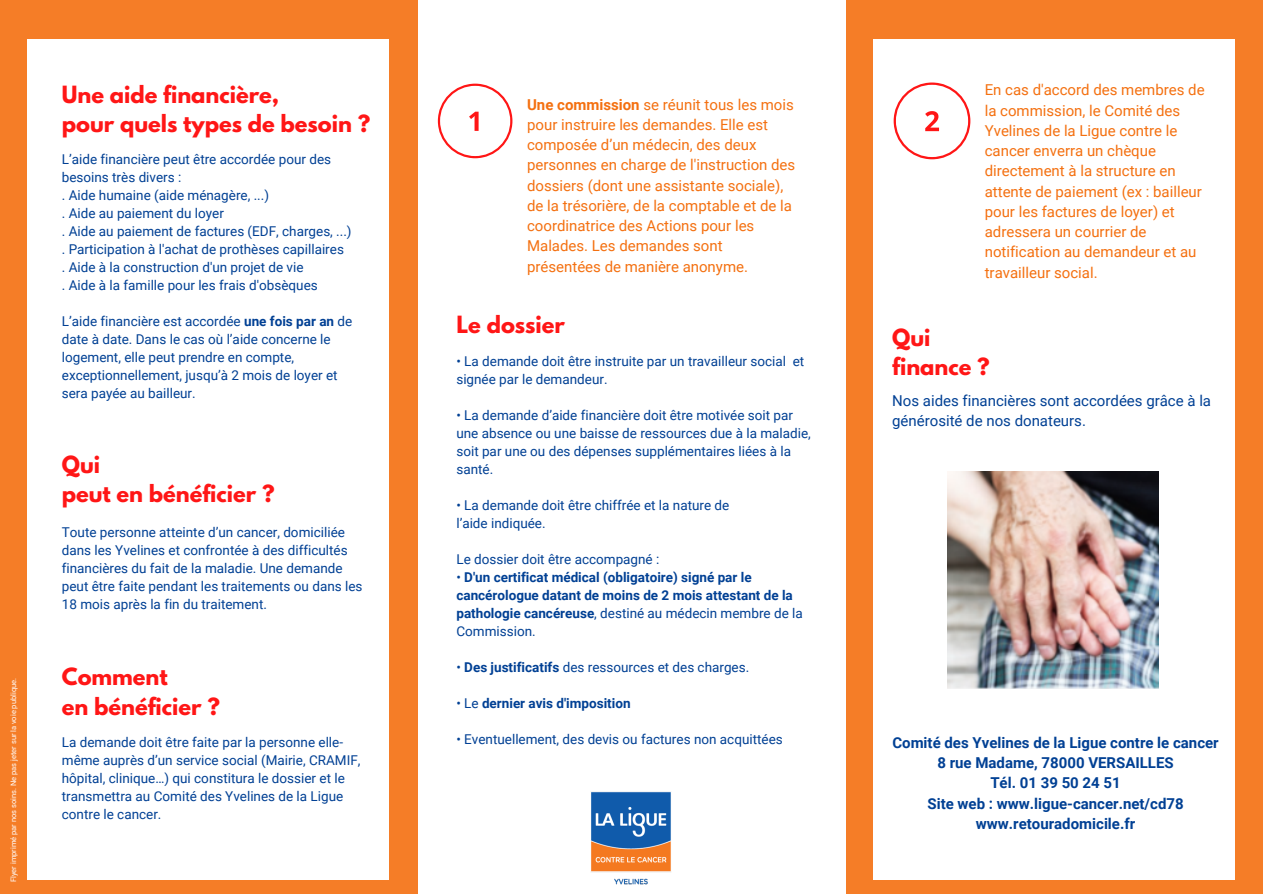
<style>
.page{position:relative;width:1263px;height:894px;background:#fff}
.page>*{position:absolute;margin:0;border:0;box-sizing:border-box;transform-origin:0 0}
.t1{font:700 21px "League Spartan";color:#ff1616}
.t2{font:15px/20.2px "Roboto";color:#f47010}
.t3{font:700 15px "Roboto";color:#014094}
.t4{font:15px/20.2px "Roboto";color:#014094}
.t5{font:13.5px/18px "Roboto";color:#014094}
.t6{font:700 13.5px/18px "Roboto";color:#014094}
.t7{font:7.5px "Roboto";color:#fff}
.s1{font-weight:700}
.s2{font-weight:400}
</style>
<div class="page">
<div style="left:0;top:0;width:1263px;height:893px;background:#f57d27"></div>
<div style="left:418px;top:0;width:427px;height:893px;background:#fff"></div>
<svg style="left:438px;top:84px;width:74px;height:74px"></svg>
<div style="left:873px;top:39px;width:361px;height:839px;background:#fff"></div>
<svg style="left:894px;top:82px;width:76px;height:77px"></svg>
<div style="left:27px;top:39px;width:361px;height:839px;background:#fff"></div>
<img style="left:948px;top:471px;width:210px;height:217px">
<img style="left:591px;top:791px;width:80px;height:94px">
<p class="t7" style="left:9px;top:881px;width:206px;rotate:-90deg">Flyer imprimé par nos soins. Ne pas jeter sur la voie publique.</p>
<p class="t1" style="left:62px;top:84px;width:219px">Une aide financière,</p>
<p class="t1" style="left:62px;top:113px;width:310px">pour quels types de besoin ?</p>
<p class="t5" style="left:62px;top:150px;width:271px">L’aide financière peut être accordée pour des</p>
<p class="t5" style="left:62px;top:168px;width:121px">besoins très divers :</p>
<p class="t5" style="left:62px;top:186px;width:209px">. Aide humaine (aide ménagère, ...)</p>
<p class="t5" style="left:62px;top:204px;width:164px">. Aide au paiement du loyer</p>
<p class="t5" style="left:62px;top:222px;width:291px">. Aide au paiement de factures (EDF, charges, ...)</p>
<p class="t5" style="left:62px;top:240px;width:284px">. Participation à l'achat de prothèses capillaires</p>
<p class="t5" style="left:62px;top:258px;width:243px">. Aide à la construction d'un projet de vie</p>
<p class="t5" style="left:62px;top:276px;width:257px">. Aide à la famille pour les frais d'obsèques</p>
<p class="t5" style="left:62px;top:312px;width:292px">L’aide financière est accordée <span class="s1">une fois par an</span> de date à date. Dans le cas où l’aide concerne le logement, elle peut prendre en compte, exceptionnellement, jusqu’à 2 mois de loyer et sera payée au bailleur.</p>
<p class="t1" style="left:62px;top:453px;width:40px">Qui</p>
<p class="t1" style="left:62px;top:483px;width:214px">peut en bénéficier ?</p>
<p class="t5" style="left:62px;top:523px;width:302px">Toute personne atteinte d’un cancer, domiciliée dans les Yvelines et confrontée à des difficultés financières du fait de la maladie. Une demande peut être faite pendant les traitements ou dans les 18 mois après la fin du traitement.</p>
<p class="t1" style="left:62px;top:666px;width:107px">Comment</p>
<p class="t1" style="left:62px;top:695px;width:160px">en bénéficier ?</p>
<p class="t5" style="left:62px;top:733px;width:300px">La demande doit être faite par la personne elle&shy;même auprès d’un service social (Mairie, CRAMIF, hôpital, clinique…) qui constitura le dossier et le transmettra au Comité des Yvelines de la Ligue contre le cancer.</p>
<p class="t2" style="left:527px;top:94px;width:270px"><span class="s1">Une commission</span> se réunit tous les mois pour instruire les demandes. Elle est composée d’un médecin, des deux personnes en charge de l'instruction des dossiers (dont une assistante sociale), de la trésorière, de la comptable et de la coordinatrice des Actions pour les Malades. Les demandes sont présentées de manière anonyme.</p>
<p class="t1" style="left:456px;top:314px;width:110px">Le dossier</p>
<p class="t5" style="left:456px;top:352px;width:349px">• La demande doit être instruite par un travailleur social et signée par le demandeur.</p>
<p class="t5" style="left:456px;top:406px;width:356px">• La demande d’aide financière doit être motivée soit par une absence ou une baisse de ressources due à la maladie, soit par une ou des dépenses supplémentaires liées à la santé.</p>
<p class="t5" style="left:456px;top:496px;width:274px">• La demande doit être chiffrée et la nature de</p>
<p class="t5" style="left:456px;top:514px;width:91px">l’aide indiquée.</p>
<p class="t5" style="left:456px;top:550px;width:204px">Le dossier doit être accompagné :</p>
<p class="t6" style="left:456px;top:568px;width:348px"><span class="s2">•</span> D'un certificat médical (obligatoire) signé par le cancérologue datant de moins de 2 mois attestant de la pathologie cancéreuse<span class="s2">, destiné au médecin membre de la Commission.</span></p>
<p class="t5" style="left:456px;top:658px;width:294px">• <span class="s1">Des justificatifs</span> des ressources et des charges.</p>
<p class="t6" style="left:456px;top:694px;width:176px"><span class="s2">• Le</span> dernier avis d'imposition</p>
<p class="t5" style="left:456px;top:730px;width:328px">• Eventuellement, des devis ou factures non acquittées</p>
<p class="t2" style="left:985px;top:80px;width:221px">En cas d'accord des membres de la commission, le Comité des<br>Yvelines de la Ligue contre le cancer enverra un chèque directement à la structure en attente de paiement (ex : bailleur pour les factures de loyer) et adressera un courrier de notification au demandeur et au travailleur social.</p>
<p class="t1" style="left:892px;top:326px;width:40px">Qui</p>
<p class="t1" style="left:892px;top:356px;width:99px">finance ?</p>
<p class="t4" style="left:892px;top:390px;width:320px">Nos aides financières sont accordées grâce à la générosité de nos donateurs.</p>
<p class="t3" style="left:892px;top:733px;width:328px">Comité des Yvelines de la Ligue contre le cancer</p>
<p class="t3" style="left:937px;top:754px;width:238px">8 rue Madame, 78000 VERSAILLES</p>
<p class="t3" style="left:990px;top:774px;width:132px">Tél. 01 39 50 24 51</p>
<p class="t3" style="left:927px;top:794px;width:258px">Site web : www.ligue-cancer.net/cd78</p>
<p class="t3" style="left:976px;top:814px;width:161px">www.retouradomicile.fr</p>
</div>
